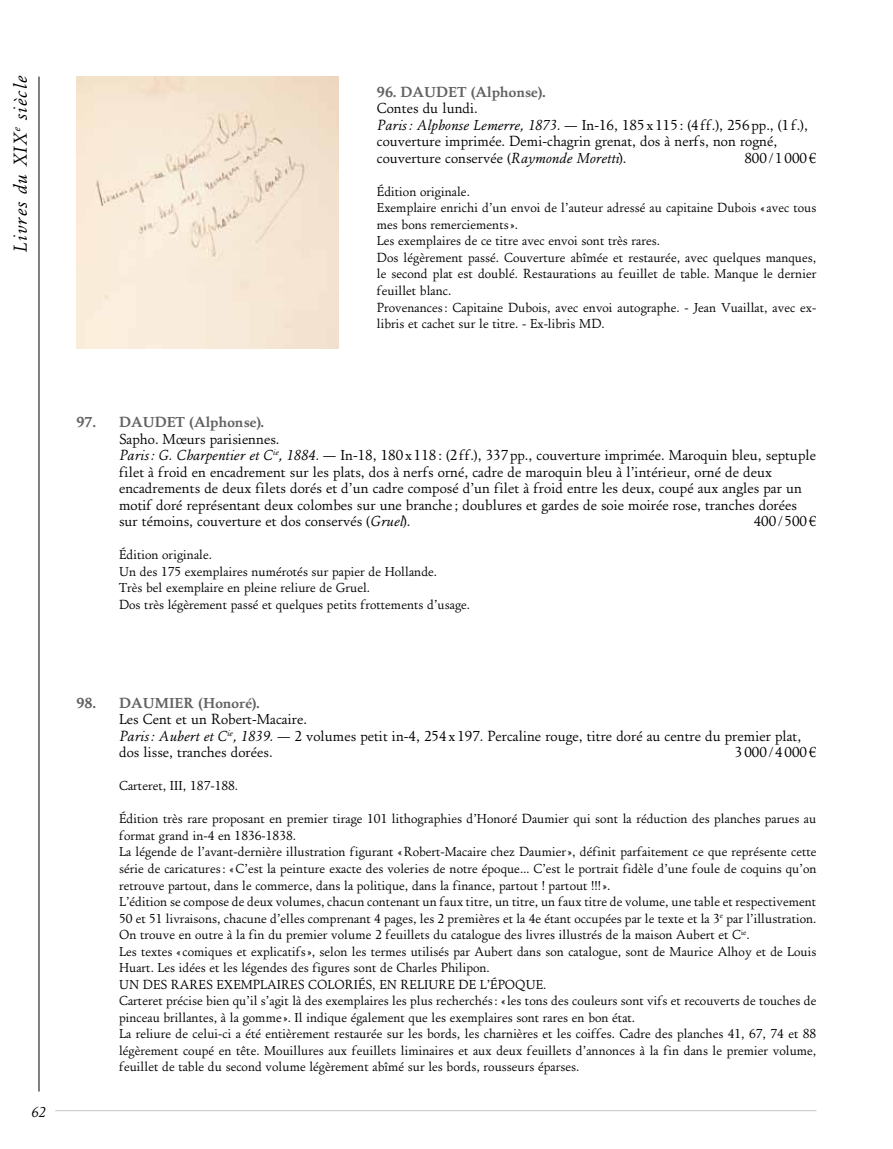
<style>
.page{position:relative;width:893px;height:1149px;background:#fff}
.page>*{position:absolute;margin:0;border:0;box-sizing:border-box;transform-origin:0 0}
.t1{font:italic 19.5px "EADS Antic Normal";color:#000}
.t2{font:15px/16.5px "EADS Antic Normal";color:#000}
.t3{font:700 15px "EADS Antic";color:#626261}
.t4{font:italic 15px "EADS Antic Normal";color:#000}
.t5{font:13.5px/16.5px "EADS Antic Normal";color:#000}
.s1{font-style:italic}
</style>
<div class="page">
<hr style="left:55px;top:1109px;width:761px;height:1px;background:#c5c6c6">
<hr style="left:39px;top:77px;width:1px;height:1014px;background:#000">
<img style="left:77px;top:77px;width:262px;height:272px">
<h1 class="t1" style="left:9px;top:253px;width:178px;rotate:-90deg">Livres du XIX<sup>e</sup> siècle</h1>
<p class="t3" style="left:377px;top:83px;width:170px">96. DAUDET (Alphonse).</p>
<p class="t2" style="left:377px;top:100px;width:433px">Contes du lundi.<br><span class="s1">Paris: Alphonse Lemerre, 1873.</span> — In-16, 185x 115: (4 ff.), 256 pp., (1 f.), couverture imprimée. Demi-chagrin grenat, dos à nerfs, non rogné, couverture conservée (<span class="s1">Raymonde Moretti</span>).</p>
<p class="t2" style="left:744px;top:150px;width:74px">800/1000€</p>
<p class="t5" style="left:377px;top:183px;width:441px">Édition originale.<br>Exemplaire enrichi d’un envoi de l’auteur adressé au capitaine Dubois «avec tous mes bons remerciements».<br>Les exemplaires de ce titre avec envoi sont très rares.<br>Dos légèrement passé. Couverture abîmée et restaurée, avec quelques manques, le second plat est doublé. Restaurations au feuillet de table. Manque le dernier feuillet blanc.<br>Provenances: Capitaine Dubois, avec envoi autographe. - Jean Vuaillat, avec ex&shy;libris et cachet sur le titre. - Ex-libris MD.</p>
<p class="t3" style="left:77px;top:413px;width:189px">97. DAUDET (Alphonse).</p>
<p class="t2" style="left:119px;top:430px;width:698px">Sapho. Mœurs parisiennes.<br><span class="s1">Paris: G. Charpentier et C</span><sup>ie</sup><span class="s1">, 1884.</span> — In-18, 180x 118: (2 ff.), 337 pp., couverture imprimée. Maroquin bleu, septuple filet à froid en encadrement sur les plats, dos à nerfs orné, cadre de maroquin bleu à l’intérieur, orné de deux encadrements de deux filets dorés et d’un cadre composé d’un filet à froid entre les deux, coupé aux angles par un motif doré représentant deux colombes sur une branche ; doublures et gardes de soie moirée rose, tranches dorées sur témoins, couverture et dos conservés (<span class="s1">Gruel</span>).</p>
<p class="t2" style="left:754px;top:513px;width:64px">400/500€</p>
<p class="t5" style="left:119px;top:546px;width:353px">Édition originale.<br>Un des 175 exemplaires numérotés sur papier de Hollande.<br>Très bel exemplaire en pleine reliure de Gruel.<br>Dos très légèrement passé et quelques petits frottements d’usage.</p>
<p class="t3" style="left:77px;top:694px;width:185px">98. DAUMIER (Honoré).</p>
<p class="t2" style="left:119px;top:711px;width:684px">Les Cent et un Robert-Macaire.<br><span class="s1">Paris: Aubert et C</span><sup>ie</sup><span class="s1">, 1839.</span> — 2 volumes petit in-4, 254 x197. Percaline rouge, titre doré au centre du premier plat, dos lisse, tranches dorées.</p>
<p class="t2" style="left:735px;top:744px;width:83px">3000/4000€</p>
<p class="t4" style="left:31px;top:1102px;width:16px">62</p>
<p class="t5" style="left:119px;top:777px;width:121px">Carteret, III, 187-188.</p>
<p class="t5" style="left:119px;top:810px;width:699px">Édition très rare proposant en premier tirage 101 lithographies d’Honoré Daumier qui sont la réduction des planches parues au format grand in-4 en 1836-1838.<br>La légende de l’avant-dernière illustration figurant «Robert-Macaire chez Daumier», définit parfaitement ce que représente cette série de caricatures: «C’est la peinture exacte des voleries de notre époque… C’est le portrait fidèle d’une foule de coquins qu’on retrouve partout, dans le commerce, dans la politique, dans la finance, partout ! partout !!!».<br>L’édition se compose de deux volumes, chacun contenant un faux titre, un titre, un faux titre de volume, une table et respectivement 50 et 51 livraisons, chacune d’elles comprenant 4 pages, les 2 premières et la 4e étant occupées par le texte et la 3<sup>e</sup> par l’illustration.<br>On trouve en outre à la fin du premier volume 2 feuillets du catalogue des livres illustrés de la maison Aubert et C<sup>ie</sup>.<br>Les textes «comiques et explicatifs», selon les termes utilisés par Aubert dans son catalogue, sont de Maurice Alhoy et de Louis Huart. Les idées et les légendes des figures sont de Charles Philipon.<br>UN DES RARES EXEMPLAIRES COLORIÉS, EN RELIURE DE L’ÉPOQUE.<br>Carteret précise bien qu’il s’agit là des exemplaires les plus recherchés: «les tons des couleurs sont vifs et recouverts de touches de pinceau brillantes, à la gomme ». Il indique également que les exemplaires sont rares en bon état.<br>La reliure de celui-ci a été entièrement restaurée sur les bords, les charnières et les coiffes. Cadre des planches 41, 67, 74 et 88 légèrement coupé en tête. Mouillures aux feuillets liminaires et aux deux feuillets d’annonces à la fin dans le premier volume, feuillet de table du second volume légèrement abîmé sur les bords, rousseurs éparses.</p>
</div>
